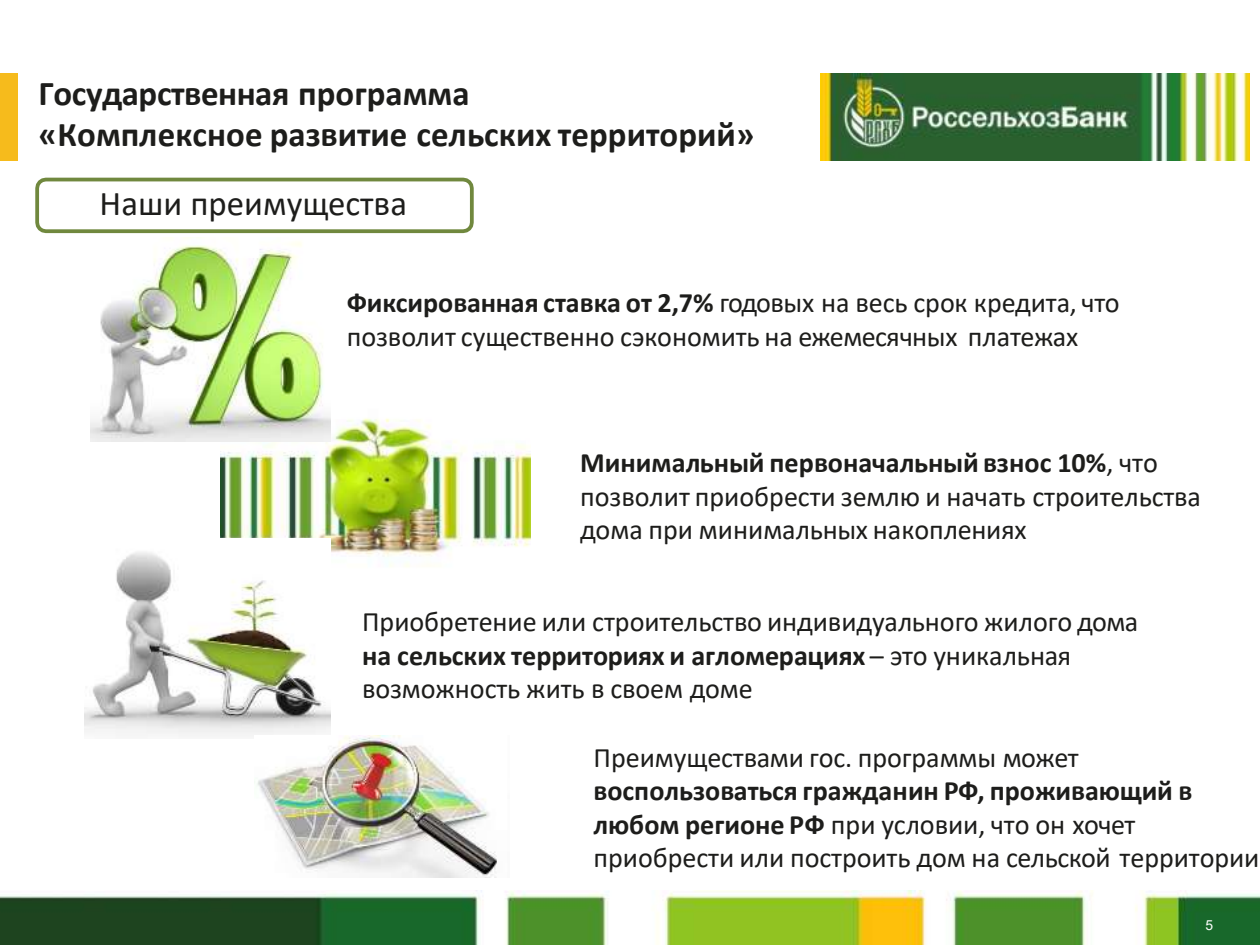
<style>
.page{position:relative;width:1260px;height:945px;background:#fff}
.page>*{position:absolute;margin:0;border:0;box-sizing:border-box;transform-origin:0 0}
.t1{font:700 34.82px/40.4px "Calibri";color:#1d1d1b}
.t2{font:34.82px "Calibri";color:#1d1d1b}
.t3{font:28.18px/33.6px "Calibri";letter-spacing:-.005em;color:#1d1d1b}
.t4{font:13.83px "Arial";color:#fff}
.s1{font-weight:700}
</style>
<div class="page">
<img style="left:0;top:891px;width:1260px;height:54px">
<img style="left:821px;top:74px;width:428px;height:87px">
<div style="left:0;top:74px;width:18px;height:87px;background:#f6bb1c"></div>
<img style="left:220px;top:418px;width:310px;height:149px">
<img style="left:91px;top:237px;width:240px;height:205px">
<img style="left:84px;top:538px;width:247px;height:198px">
<svg style="left:35px;top:177px;width:439px;height:57px"></svg>
<img style="left:254px;top:735px;width:243px;height:142px">
<p class="t1" style="left:39px;top:73px;width:717px">Государственная программа<br>«Комплексное развитие сельских территорий»</p>
<p class="t2" style="left:100px;top:179px;width:309px">Наши преимущества</p>
<p class="t3" style="left:347px;top:285px;width:775px"><span class="s1">Фиксированная ставка от 2,7%</span> годовых на весь срок кредита, что позволит существенно сэкономить на ежемесячных платежах</p>
<p class="t3" style="left:580px;top:445px;width:623px"><span class="s1">Минимальный первоначальный взнос 10%</span>, что позволит приобрести землю и начать строительства дома при минимальных накоплениях</p>
<p class="t3" style="left:362px;top:604px;width:778px">Приобретение или строительство индивидуального жилого дома <span class="s1">на сельских территориях и агломерациях</span> – это уникальная возможность жить в своем доме</p>
<p class="t3" style="left:594px;top:740px;width:487px">Преимуществами гос. программы может</p>
<p class="t3" style="left:594px;top:773px;width:667px"><span class="s1">воспользоваться гражданин РФ, проживающий в любом регионе РФ</span> при условии, что он хочет приобрести или построить дом на сельской территории</p>
<p class="t4" style="left:1206px;top:916px;width:9px">5</p>
</div>
